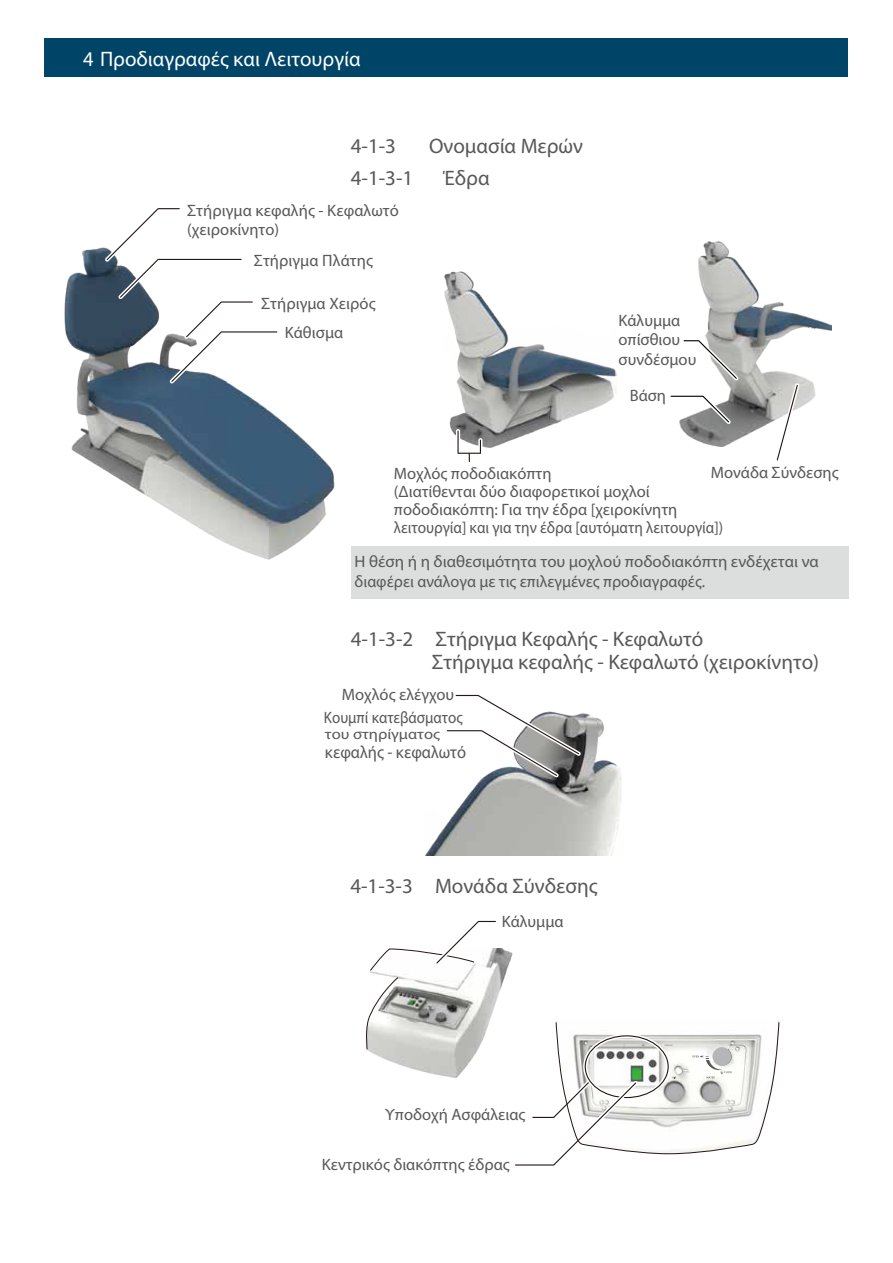
<style>
.page{position:relative;width:893px;height:1263px;background:#fff}
.page>*{position:absolute;margin:0;border:0;box-sizing:border-box;transform-origin:0 0}
.t1{font:21px "Helvetica Neue LT Pro";color:#595757}
.t2{font:700 21px "Helvetica Neue LT Pro";color:#fff}
.t3{font:300 17.55px "Helvetica Neue LT Pro";color:#595757;scale:.94 1}
.t4{font:300 16.5px/19.8px "Helvetica Neue LT Pro";color:#595757}
.t5{font:300 14.7px "Helvetica Neue LT Pro";color:#595757;scale:1.12 1}
</style>
<div class="page">
<div style="left:45px;top:38px;width:803px;height:39px;background:#004467"></div>
<img style="left:424px;top:713px;width:198px;height:143px">
<img style="left:680px;top:241px;width:151px;height:206px">
<img style="left:444px;top:271px;width:172px;height:177px">
<img style="left:64px;top:247px;width:271px;height:313px">
<div style="left:351px;top:546px;width:497px;height:53px;background:#dcdddd"></div>
<svg style="left:775px;top:383px;width:25px;height:78px"></svg>
<svg style="left:105px;top:208px;width:174px;height:175px"></svg>
<svg style="left:682px;top:339px;width:56px;height:41px"></svg>
<svg style="left:670px;top:394px;width:61px;height:30px"></svg>
<img style="left:367px;top:949px;width:146px;height:129px">
<svg style="left:366px;top:977px;width:32px;height:73px"></svg>
<svg style="left:370px;top:920px;width:127px;height:51px"></svg>
<hr style="left:456px;top:429px;width:4px;height:26px;background:#fff;border-radius:2px">
<hr style="left:457px;top:431px;width:2px;height:22px;background:#221815">
<svg style="left:478px;top:438px;width:4px;height:17px"></svg>
<svg style="left:458px;top:440px;width:23px;height:22px"></svg>
<svg style="left:445px;top:694px;width:136px;height:83px"></svg>
<svg style="left:515px;top:1022px;width:264px;height:144px"></svg>
<p class="t2" style="left:83px;top:46px;width:279px">4 Προδιαγραφές και Λειτουργία</p>
<p class="t1" style="left:351px;top:133px;width:47px">4-1-3</p>
<p class="t1" style="left:429px;top:133px;width:156px">Ονομασία Μερών</p>
<p class="t1" style="left:351px;top:165px;width:64px">4-1-3-1</p>
<p class="t1" style="left:443px;top:165px;width:48px">Έδρα</p>
<p class="t4" style="left:187px;top:200px;width:213px">Στήριγμα κεφαλής - Κεφαλωτό (χειροκίνητο)</p>
<p class="t4" style="left:254px;top:250px;width:120px">Στήριγμα Πλάτης</p>
<p class="t4" style="left:261px;top:288px;width:116px;line-height:29.5px;text-align:center">Στήριγμα Χειρός<br>Κάθισμα</p>
<p class="t4" style="left:618px;top:310px;width:79px">Κάλυμμα οπίσθιου συνδέσμου</p>
<p class="t4" style="left:630px;top:385px;width:38px">Βάση</p>
<p class="t4" style="left:711px;top:462px;width:129px">Μονάδα Σύνδεσης</p>
<p class="t4" style="left:394px;top:464px;width:331px;line-height:18px">Μοχλός ποδοδιακόπτη<br>(Διατίθενται δύο διαφορετικοί μοχλοί ποδοδιακόπτη: Για την έδρα [χειροκίνητη λειτουργία] και για την έδρα [αυτόματη λειτουργία])</p>
<p class="t4" style="left:355px;top:552px;width:466px">Η θέση ή η διαθεσιμότητα του μοχλού ποδοδιακόπτη ενδέχεται να διαφέρει ανάλογα με τις επιλεγμένες προδιαγραφές.</p>
<p class="t1" style="left:351px;top:626px;width:354px">4-1-3-2 Στήριγμα Κεφαλής - Κεφαλωτό</p>
<p class="t1" style="left:432px;top:649px;width:389px">Στήριγμα κεφαλής - Κεφαλωτό (χειροκίνητο)</p>
<p class="t4" style="left:324px;top:682px;width:140px;line-height:23.4px;text-align:center">Μοχλός ελέγχου<br>Κουμπί κατεβάσματος</p>
<p class="t5" style="left:325px;top:725px;width:104px">του στηρίγματος</p>
<p class="t3" style="left:325px;top:741px;width:152px">κεφαλής - κεφαλωτό</p>
<p class="t1" style="left:350px;top:873px;width:249px">4-1-3-3 Μονάδα Σύνδεσης</p>
<p class="t4" style="left:502px;top:912px;width:63px">Κάλυμμα</p>
<p class="t4" style="left:385px;top:1105px;width:142px">Υποδοχή Ασφάλειας</p>
<p class="t4" style="left:322px;top:1154px;width:189px">Κεντρικός διακόπτης έδρας</p>
</div>
